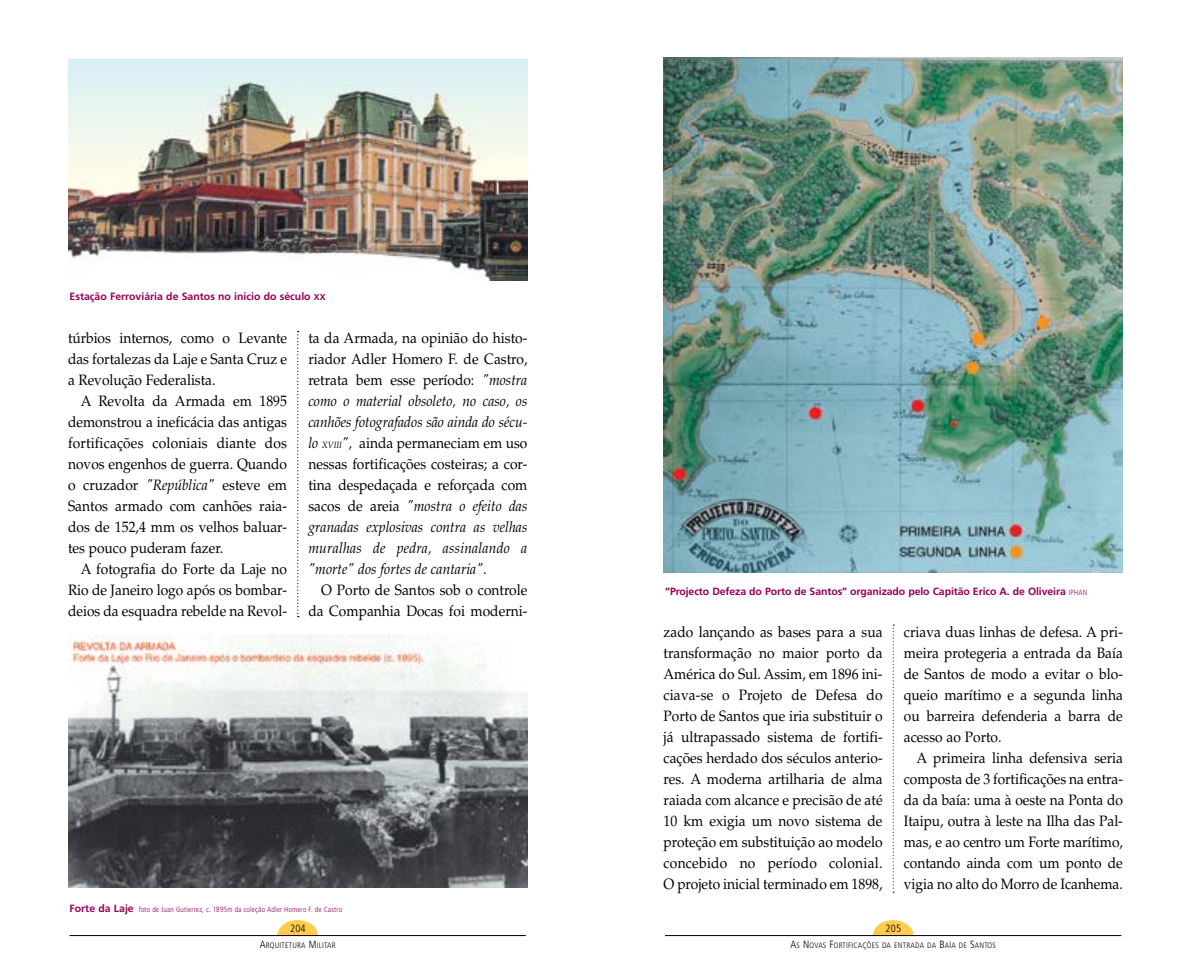
<style>
.page{position:relative;width:1191px;height:978px;background:#fff}
.page>*{position:absolute;margin:0;border:0;box-sizing:border-box;transform-origin:0 0}
.t1{font:15px/21px "Palatino LT Std";color:#000;text-align:justify;scale:.92 1}
.t2{font:italic 15px/21px "Palatino LT Std";letter-spacing:.015em;color:#000;text-align:justify;scale:.92 1}
.t3{font:700 10.5px "Frutiger LT Std";letter-spacing:-.01em;color:#950057}
.t4{font:300 condensed 10.5px "Frutiger LT Std";letter-spacing:.02em;color:#000}
.t5{font:300 condensed 7.8px "Frutiger LT Std";letter-spacing:.025em;color:#000}
.t6{font:300 condensed 7.5px "Frutiger LT Std";letter-spacing:.02em;color:#950057}
.s1{font-size:8.7px}
.s2{font-style:italic}
.s3{font-style:normal}
.s4{font-size:9px}
.s5{font-weight:700;font-stretch:normal;font-size:10.5px}
.s6{font-size:10.5px}
.s7{font-weight:300;font-stretch:condensed;font-size:7.5px}
</style>
<div class="page">
<svg style="left:873px;top:920px;width:40px;height:15px"></svg>
<svg style="left:277px;top:920px;width:41px;height:15px"></svg>
<hr style="left:665px;top:935px;width:456px;height:1px;background:#000">
<hr style="left:70px;top:935px;width:456px;height:1px;background:#000">
<svg style="left:892px;top:625px;width:2px;height:268px"></svg>
<img style="left:663px;top:57px;width:460px;height:515px">
<svg style="left:297px;top:331px;width:2px;height:286px"></svg>
<img style="left:68px;top:635px;width:459px;height:253px">
<img style="left:68px;top:60px;width:459px;height:221px">
<p class="t3" style="left:70px;top:290px;width:257px">Estação Ferroviária de Santos no início do século <span class="s1">XX</span></p>
<p class="t1" style="left:68px;top:328px;width:240px">túrbios internos, como o Levante das fortalezas da Laje e Santa Cruz e a Revolução Federalista.</p>
<p class="t1" style="left:68px;top:391px;width:240px;text-indent:13px">A Revolta da Armada em 1895 demonstrou a ineficácia das antigas fortificações coloniais diante dos novos engenhos de guerra. Quando o cruzador <span class="s2">"República"</span> esteve em Santos armado com canhões raia&shy;dos de 152,4 mm os velhos baluar&shy;tes pouco puderam fazer.</p>
<p class="t1" style="left:68px;top:559px;width:240px;text-indent:13px">A fotografia do Forte da Laje no Rio de Janeiro logo após os bombar&shy;deios da esquadra rebelde na Revol-</p>
<p class="t2" style="left:308px;top:328px;width:240px"><span class="s3">ta da Armada, na opinião do histo&shy;riador Adler Homero F. de Castro, retrata bem esse período:</span> "mostra como o material obsoleto, no caso, os canhões fotografados são ainda do sécu&shy;lo <span class="s4">xviii</span>", <span class="s3">ainda permaneciam em uso nessas fortificações costeiras; a cor&shy;tina despedaçada e reforçada com sacos de areia</span> "mostra o efeito das granadas explosivas contra as velhas muralhas de pedra, assinalando a "morte" dos fortes de cantaria"<span class="s3">.</span></p>
<p class="t1" style="left:308px;top:580px;width:240px;text-align:right">O Porto de Santos sob o controle da Companhia Docas foi moderni-</p>
<p class="t6" style="left:70px;top:905px;width:274px"><span class="s5">Forte da Laje</span> foto de Juan Gutierrez, c. 1895m da coleção Adler Homero F. de Castro</p>
<p class="t4" style="left:290px;top:923px;width:17px">204</p>
<p class="t5" style="left:260px;top:941px;width:77px"><span class="s6">A</span>RQUITETURA <span class="s6">M</span>ILITAR</p>
<p class="t3" style="left:665px;top:585px;width:424px">“Projecto Defeza do Porto de Santos” organizado pelo Capitão Erico A. de Oliveira <span class="s7">IPHAN</span></p>
<p class="t1" style="left:663px;top:622px;width:240px">zado lançando as bases para a sua transformação no maior porto da América do Sul. Assim, em 1896 ini&shy;ciava-se o Projeto de Defesa do Porto de Santos que iria substituir o já ultrapassado sistema de fortifi&shy;cações herdado dos séculos anterio&shy;res. A moderna artilharia de alma raiada com alcance e precisão de até 10 km exigia um novo sistema de proteção em substituição ao modelo concebido no período colonial.<br>O projeto inicial terminado em 1898,</p>
<p class="t1" style="left:904px;top:622px;width:240px">criava duas linhas de defesa. A pri&shy;meira protegeria a entrada da Baía de Santos de modo a evitar o blo&shy;queio marítimo e a segunda linha ou barreira defenderia a barra de acesso ao Porto.</p>
<p class="t1" style="left:904px;top:748px;width:240px;text-indent:13px">A primeira linha defensiva seria composta de 3 fortificações na entra&shy;da da baía: uma à oeste na Ponta do Itaipu, outra à leste na Ilha das Pal&shy;mas, e ao centro um Forte marítimo, contando ainda com um ponto de vigia no alto do Morro de Icanhema.</p>
<p class="t4" style="left:885px;top:923px;width:17px">205</p>
<p class="t5" style="left:790px;top:941px;width:207px"><span class="s6">A</span>S <span class="s6">N</span>OVAS <span class="s6">F</span>ORTIFICAÇÕES DA ENTRADA DA <span class="s6">B</span>AÍA DE <span class="s6">S</span>ANTOS</p>
</div>
